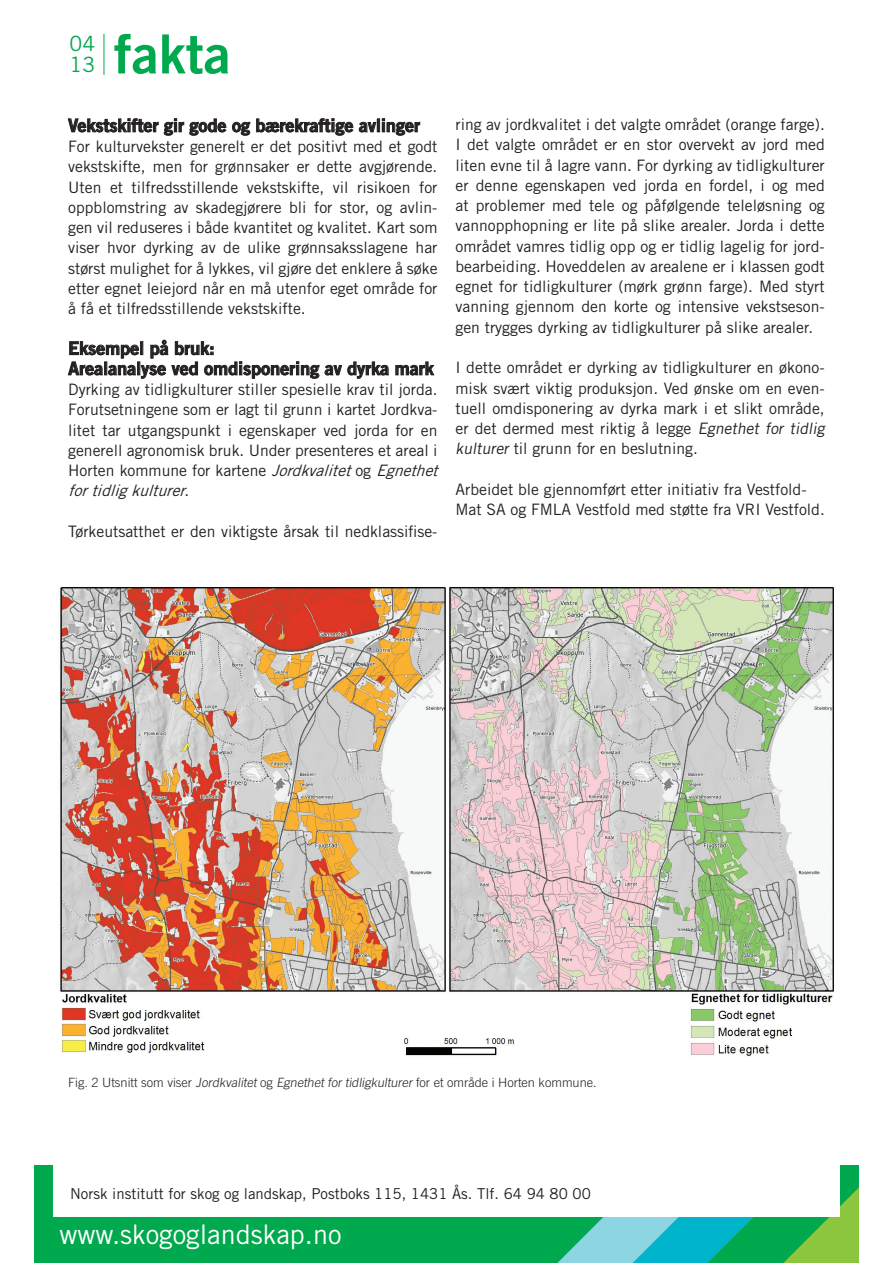
<style>
.page{position:relative;width:893px;height:1263px;background:#fff}
.page>*{position:absolute;margin:0;border:0;box-sizing:border-box;transform-origin:0 0}
.t1{font:54px "Trade Gothic LT Std Bd 2";color:#00a94e}
.t2{font:27px "Trade Gothic LT Std";color:#fff}
.t3{font:21px "Trade Gothic LT Std";color:#00a94e}
.Brød{font:18px "Trade Gothic LT Std Bd 2";color:#231f20}
.Brød-2{font:15.75px/20.2px "Trade Gothic LT Std";color:#231f20}
.t4{font:15px "Trade Gothic LT Std";color:#231f20}
.Brød-3{font:300 12.75px "Trade Gothic LT Std";color:#231f20}
.s1{font-style:italic}
</style>
<div class="page">
<div style="left:34px;top:1165px;width:825px;height:98px;background:#00a94e"></div>
<svg style="left:557px;top:1187px;width:302px;height:76px"></svg>
<div style="left:53px;top:1124px;width:787px;height:92px;background:#fff"></div>
<hr style="left:104px;top:34px;width:1px;height:41px;background:#00a94e">
<svg style="left:68px;top:118px;width:352px;height:18px"></svg>
<svg style="left:68px;top:339px;width:321px;height:40px"></svg>
<svg style="left:395px;top:361px;width:39px;height:15px"></svg>
<img style="left:60px;top:587px;width:774px;height:469px">
<p class="t3" style="left:70px;top:31px;width:27px">04</p>
<p class="t3" style="left:70px;top:52px;width:27px">13</p>
<p class="t1" style="left:114px;top:21px;width:118px">fakta</p>
<p class="Brød" style="left:68px;top:114px;width:353px">Vekstskifter gir gode og bærekraftige avlinger</p>
<p class="Brød-2" style="left:68px;top:136px;width:371px;text-align:justify">For kulturvekster generelt er det positivt med et godt vekstskifte, men for grønnsaker er dette avgjørende.<br>Uten et tilfredsstillende vekstskifte, vil risikoen for oppblomstring av skadegjørere bli for stor, og avlin&shy;gen vil reduseres i både kvantitet og kvalitet. Kart som viser hvor dyrking av de ulike grønnsaksslagene har størst mulighet for å lykkes, vil gjøre det enklere å søke etter egnet leiejord når en må utenfor eget område for å få et tilfredsstillende vekstskifte.</p>
<p class="Brød" style="left:68px;top:337px;width:148px">Eksempel på bruk:</p>
<p class="Brød" style="left:68px;top:357px;width:367px">Arealanalyse ved omdisponering av dyrka mark</p>
<p class="Brød-2" style="left:68px;top:379px;width:376px">Dyrking av tidligkulturer stiller spesielle krav til jorda.<br>Forutsetningene som er lagt til grunn i kartet Jordkva&shy;litet tar utgangspunkt i egenskaper ved jorda for en generell agronomisk bruk. Under presenteres et areal i Horten kommune for kartene <span class="s1">Jordkvalitet</span>og <span class="s1">Egnethet fortidligkulturer</span>.</p>
<p class="Brød-2" style="left:68px;top:521px;width:371px">Tørkeutsatthet er den viktigste årsak til nedklassifise-</p>
<p class="Brød-2" style="left:455px;top:114px;width:371px;text-align:justify">ring av jordkvalitet i det valgte området (orange farge).<br>I det valgte området er en stor overvekt av jord med liten evne til å lagre vann. For dyrking av tidligkulturer er denne egenskapen ved jorda en fordel, i og med at problemer med tele og påfølgende teleløsning og vannopphopning er lite på slike arealer. Jorda i dette området vamres tidlig opp og er tidlig lagelig for jord&shy;bearbeiding. Hoveddelen av arealene er i klassen godt egnet for tidligkulturer (mørk grønn farge). Med styrt vanning gjennom den korte og intensive vekstseson&shy;gen trygges dyrking av tidligkulturer på slike arealer.</p>
<p class="Brød-2" style="left:455px;top:357px;width:374px">I dette området er dyrking av tidligkulturer en økono&shy;misk svært viktig produksjon. Ved ønske om en even&shy;tuell omdisponering av dyrka mark i et slikt område, er det dermed mest riktig å legge <span class="s1">Egnethet for tidlig kulturer</span> til grunn for en beslutning.</p>
<p class="Brød-2" style="left:455px;top:479px;width:371px">Arbeidet ble gjennomført etter initiativ fra Vestfold-<br>Mat SA og FMLA Vestfold med støtte fra VRI Vestfold.</p>
<p class="Brød-3" style="left:68px;top:1075px;width:530px">Fig. 2 Utsnitt som viser <span class="s1">Jordkvalitet</span> og <span class="s1">Egnethet for tidligkulturer</span> for et område i Horten kommune.</p>
<p class="t4" style="left:70px;top:1185px;width:522px">Norsk institutt for skog og landskap, Postboks 115, 1431 Ås. Tlf. 64 94 80 00</p>
<p class="t2" style="left:60px;top:1218px;width:284px">www.skogoglandskap.no</p>
</div>
